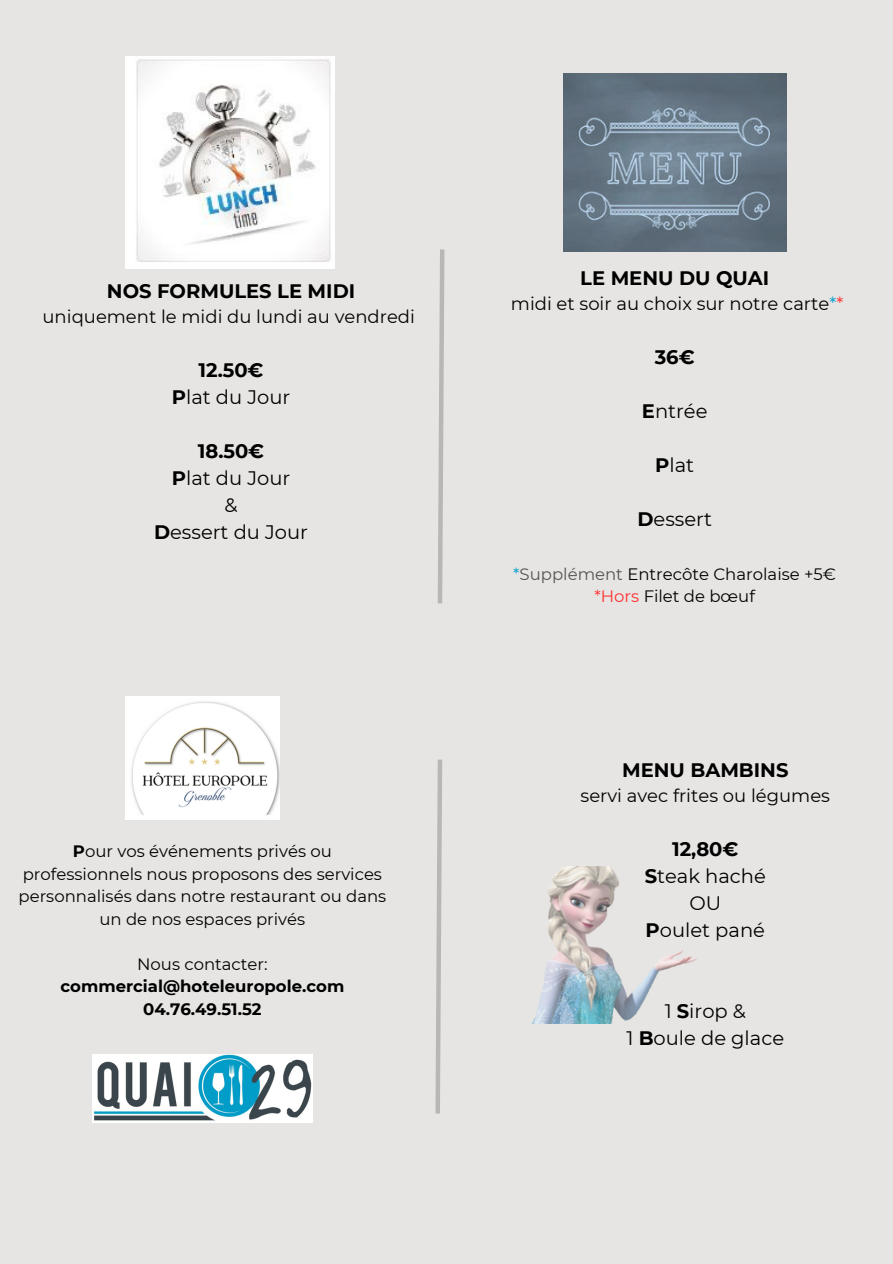
<style>
.page{position:relative;width:893px;height:1264px;background:#fff}
.page>*{position:absolute;margin:0;border:0;box-sizing:border-box;transform-origin:0 0}
.t1{font:19.5px/27px "Montserrat";color:#000;text-align:center}
.t2{font:700 19.5px "Montserrat";color:#000}
.t3{font:18px "Montserrat";color:#000}
.t4{font:16.5px/22.5px "Montserrat";color:#000;text-align:center}
.t5{font:700 16.5px "Montserrat";color:#000}
.s1{font-weight:700}
.s2{color:#039dca}
.s3{color:#ff3131}
.s4{color:#545454}
</style>
<div class="page">
<div style="left:0;top:0;width:892px;height:1263px;background:#e6e5e3"></div>
<img style="left:93px;top:1054px;width:219px;height:68px">
<img style="left:125px;top:56px;width:209px;height:212px">
<img style="left:563px;top:73px;width:223px;height:178px">
<img style="left:125px;top:697px;width:154px;height:122px">
<img style="left:532px;top:866px;width:165px;height:157px">
<svg style="left:437px;top:249px;width:7px;height:355px"></svg>
<svg style="left:435px;top:759px;width:7px;height:355px"></svg>
<p class="t2" style="left:107px;top:279px;width:250px">NOS FORMULES LE MIDI</p>
<p class="t3" style="left:42px;top:305px;width:374px">uniquement le midi du lundi au vendredi</p>
<h2 class="t1" style="left:172px;top:356px;width:120px"><span class="s1">12.50€<br>P</span>lat du Jour</h2>
<h2 class="t1" style="left:154px;top:437px;width:155px"><span class="s1">18.50€<br>P</span>lat du Jour<br>&amp;<br><span class="s1">D</span>essert du Jour</h2>
<h2 class="t4" style="left:19px;top:840px;width:369px"><span class="s1">P</span>our vos événements privés ou professionnels nous proposons des services personnalisés dans notre restaurant ou dans un de nos espaces privés</h2>
<h2 class="t4" style="left:137px;top:952px;width:132px">Nous contacter:</h2>
<h2 class="t5" style="left:60px;top:976px;width:285px">commercial@hoteleuropole.com</h2>
<p class="t5" style="left:143px;top:998px;width:120px">04.76.49.51.52</p>
<p class="t2" style="left:580px;top:266px;width:190px">LE MENU DU QUAI</p>
<p class="t3" style="left:511px;top:292px;width:334px">midi et soir au choix sur notre carte<span class="s2">*</span><span class="s3">*</span></p>
<p class="t2" style="left:654px;top:345px;width:41px">36€</p>
<p class="t1" style="left:642px;top:397px;width:67px"><span class="s1">E</span>ntrée</p>
<p class="t1" style="left:655px;top:451px;width:40px"><span class="s1">P</span>lat</p>
<p class="t1" style="left:637px;top:505px;width:76px"><span class="s1">D</span>essert</p>
<h2 class="t4" style="left:513px;top:562px;width:324px"><span class="s2">*</span><span class="s4">Supplément</span> Entrecôte Charolaise +5€</h2>
<h1 class="t4" style="left:594px;top:585px;width:162px"><span class="s3">*Hors</span> Filet de bœuf</h1>
<h2 class="t2" style="left:622px;top:758px;width:168px">MENU BAMBINS</h2>
<h2 class="t3" style="left:580px;top:784px;width:251px">servi avec frites ou légumes</h2>
<p class="t1" style="left:644px;top:835px;width:123px"><span class="s1">12,80€<br>S</span>teak haché<br>OU<br><span class="s1">P</span>oulet pané</p>
<p class="t1" style="left:626px;top:997px;width:159px">1 <span class="s1">S</span>irop &amp;<br>1 <span class="s1">B</span>oule de glace</p>
</div>
